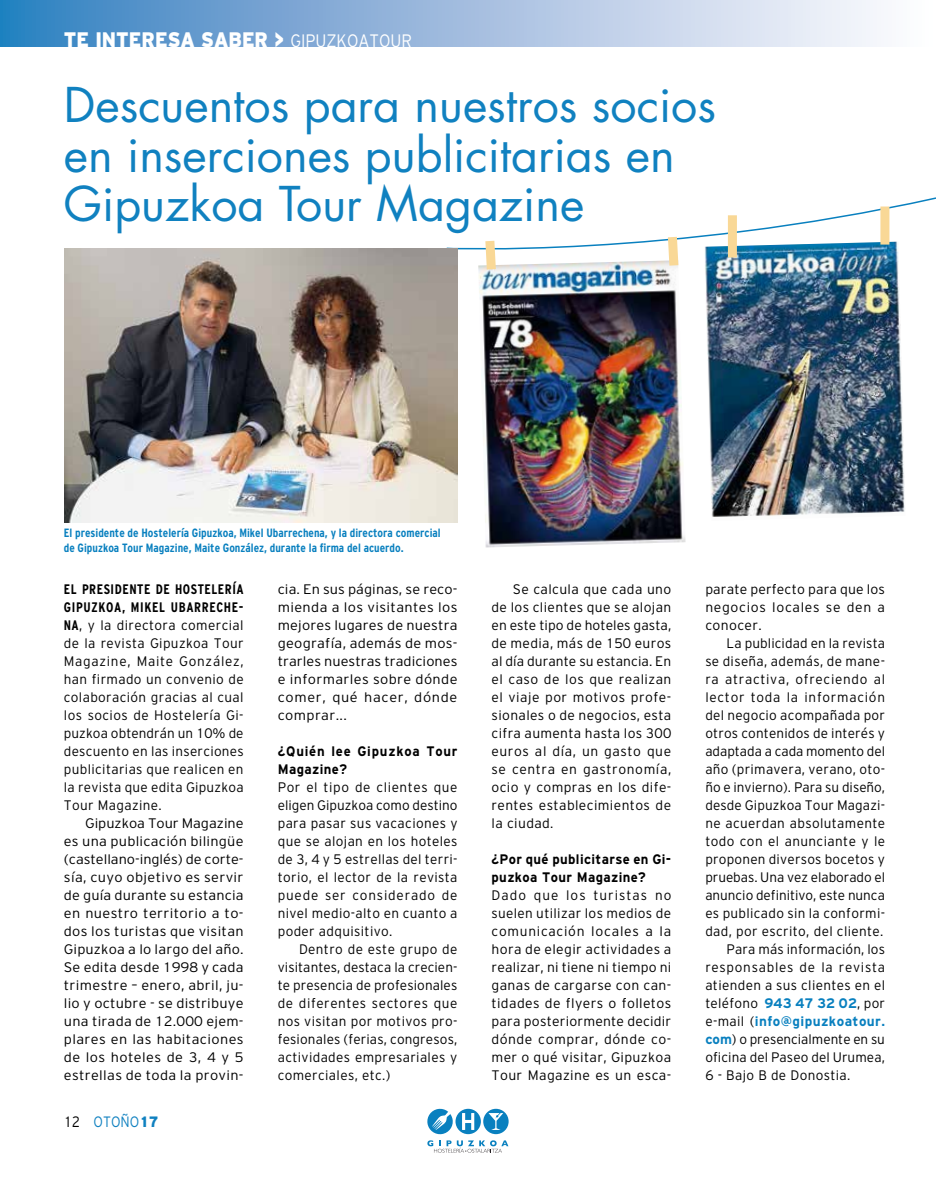
<style>
.page{position:relative;width:936px;height:1191px;background:#fff}
.page>*{position:absolute;margin:0;border:0;box-sizing:border-box;transform-origin:0 0}
.t1{font:46.65px/49.5px "Futura Std";color:#1081c0}
.t2{font:900 21px "Civica 10";color:#fff;scale:.9 1}
.t3{font:300 15px "Civica 01";color:#1081c0;scale:.9 1}
.t4{font:300 13.8px/18px "Civica 01";letter-spacing:.025em;color:#000;text-align:justify}
.t5{font:300 13.8px/18px "Civica 01";letter-spacing:.025em;color:#000;text-align:justify;scale:1.05 1}
.t6{font:700 condensed 13.8px/18px "Civica 09";letter-spacing:.04em;color:#000}
.t7{font:700 13.8px/18px "Civica 07";letter-spacing:.03em;color:#000;scale:.95 1}
.t8{font:700 13.8px/18px "Civica 07";letter-spacing:.06em;color:#000;scale:.95 1}
.t9{font:700 13.8px "Civica 07";letter-spacing:.03em;color:#0980bf}
.t10{font:700 condensed 12px/14.4px "Civica 09";color:#0980bf}
.s1{font-family:"Civica 01";font-weight:300;font-size:18px}
.s2{font-family:"Civica 09";font-weight:700;font-stretch:condensed}
.s3{color:#000}
.s4{font-family:"Civica 10";font-weight:900}
.s5{font-family:"Civica 07";font-weight:700;color:#0980bf}
.s6{font-family:"Civica 01";font-weight:300;color:#000}
</style>
<div class="page">
<svg style="left:0;top:0;width:877px;height:47px;background:#98badd"></svg>
<svg style="left:427px;top:1108px;width:81px;height:44px"></svg>
<img style="left:705px;top:279px;width:200px;height:238px">
<img style="left:479px;top:279px;width:206px;height:268px">
<img style="left:446px;top:197px;width:489px;height:82px">
<div style="left:727px;top:215px;width:9px;height:42px;background:#f9d896"></div>
<div style="left:880px;top:206px;width:9px;height:38px;background:#f9d896"></div>
<img style="left:64px;top:248px;width:393px;height:274px">
<h2 class="t2" style="left:64px;top:27px;width:388px">TE INTERESA SABER &gt; <span class="s1">GIPUZKOATOUR</span></h2>
<h1 class="t1" style="left:64px;top:81px;width:653px">Descuentos para nuestros socios en inserciones publicitarias en<br>Gipuzkoa Tour Magazine</h1>
<p class="t10" style="left:64px;top:526px;width:378px">El presidente de Hostelería Gipuzkoa, Mikel Ubarrechena, y la directora comercial de Gipuzkoa Tour Magazine, Maite González, durante la firma del acuerdo.</p>
<p class="t6" style="left:64px;top:580px;width:181px">EL PRESIDENTE DE HOSTELERÍA<br>GIPUZKOA, MIKEL UBARRECHE-</p>
<p class="t4" style="left:64px;top:616px;width:181px"><span class="s2">NA</span>, y la directora comercial de la revista Gipuzkoa Tour Magazine, Maite González, han firmado un convenio de colaboración gracias al cual los socios de Hostelería Gi&shy;puzkoa obtendrán un 10% de descuento en las inserciones publicitarias que realicen en la revista que edita Gipuzkoa Tour Magazine.</p>
<p class="t5" style="left:64px;top:814px;width:173px;text-indent:21px">Gipuzkoa Tour Magazine es una publicación bilingüe (castellano-inglés) de corte&shy;sía, cuyo objetivo es servir de guía durante su estancia en nuestro territorio a to&shy;dos los turistas que visitan Gipuzkoa a lo largo del año.<br>Se edita desde 1998 y cada trimestre – enero, abril, ju&shy;lio y octubre - se distribuye una tirada de 12.000 ejem&shy;plares en las habitaciones de los hoteles de 3, 4 y 5 estrellas de toda la provin-</p>
<p class="t3" style="left:64px;top:1113px;width:107px"><span class="s3">12</span> OTOÑO<span class="s4">17</span></p>
<p class="t5" style="left:278px;top:580px;width:173px">cia. En sus páginas, se reco&shy;mienda a los visitantes los mejores lugares de nuestra geografía, además de mos&shy;trarles nuestras tradiciones e informarles sobre dónde comer, qué hacer, dónde comprar...</p>
<p class="t8" style="left:278px;top:742px;width:191px">¿Quién lee Gipuzkoa Tour<br>Magazine?</p>
<p class="t4" style="left:278px;top:778px;width:181px">Por el tipo de clientes que eligen Gipuzkoa como destino para pasar sus vacaciones y que se alojan en los hoteles de 3, 4 y 5 estrellas del terri&shy;torio, el lector de la revista puede ser considerado de nivel medio-alto en cuanto a poder adquisitivo.</p>
<p class="t4" style="left:278px;top:940px;width:181px;text-indent:21px">Dentro de este grupo de visitantes, destaca la crecien&shy;te presencia de profesionales de diferentes sectores que nos visitan por motivos pro&shy;fesionales (ferias, congresos, actividades empresariales y comerciales, etc.)</p>
<p class="t4" style="left:491px;top:580px;width:181px;text-indent:21px">Se calcula que cada uno de los clientes que se alojan en este tipo de hoteles gasta, de media, más de 150 euros al día durante su estancia. En el caso de los que realizan el viaje por motivos profe&shy;sionales o de negocios, esta cifra aumenta hasta los 300 euros al día, un gasto que se centra en gastronomía, ocio y compras en los dife&shy;rentes establecimientos de la ciudad.</p>
<p class="t7" style="left:491px;top:850px;width:191px">¿Por qué publicitarse en Gi&shy;puzkoa Tour Magazine?</p>
<p class="t4" style="left:491px;top:886px;width:181px">Dado que los turistas no suelen utilizar los medios de comunicación locales a la hora de elegir actividades a realizar, ni tiene ni tiempo ni ganas de cargarse con can&shy;tidades de flyers o folletos para posteriormente decidir dónde comprar, dónde co&shy;mer o qué visitar, Gipuzkoa Tour Magazine es un esca-</p>
<p class="t4" style="left:705px;top:580px;width:181px">parate perfecto para que los negocios locales se den a conocer.</p>
<p class="t4" style="left:705px;top:634px;width:181px;text-align:right">La publicidad en la revista<br>se diseña, además, de mane&shy;ra atractiva, ofreciendo al lector toda la información del negocio acompañada por otros contenidos de interés y adaptada a cada momento del año (primavera, verano, oto&shy;ño e invierno). Para su diseño, desde Gipuzkoa Tour Magazi&shy;ne acuerdan absolutamente todo con el anunciante y le proponen diversos bocetos y pruebas. Una vez elaborado el anuncio definitivo, este nunca es publicado sin la conformi&shy;dad, por escrito, del cliente.<br>Para más información, los responsables de la revista atienden a sus clientes en el teléfono <span class="s5">943 47 32 02</span>, por</p>
<p class="t9" style="left:705px;top:1013px;width:181px"><span class="s6">e-mail (</span>info@gipuzkoatour.</p>
<p class="t4" style="left:705px;top:1030px;width:181px"><span class="s5">com</span>) o presencialmente en su oficina del Paseo del Urumea, 6 - Bajo B de Donostia.</p>
</div>
